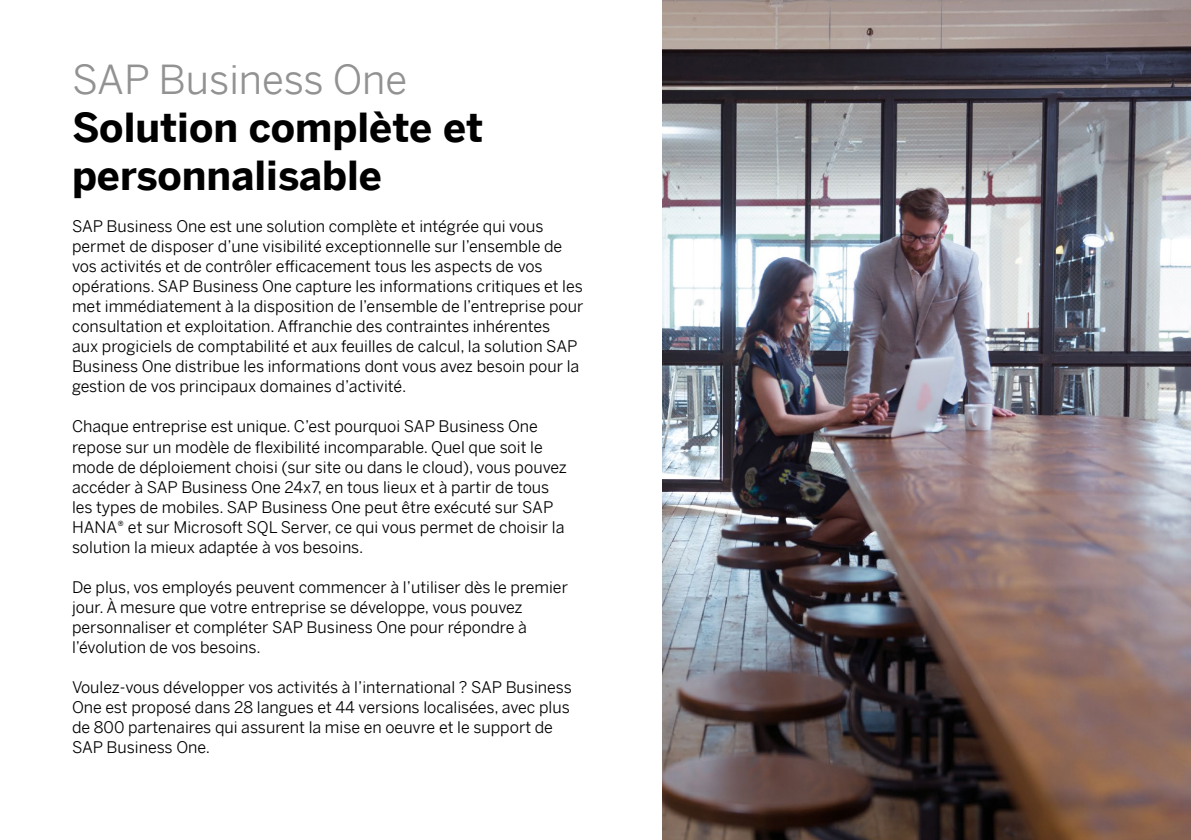
<style>
.page{position:relative;width:1191px;height:840px;background:#fff}
.page>*{position:absolute;margin:0;border:0;box-sizing:border-box;transform-origin:0 0}
.t1{font:700 40px/48px "Benton Sans";color:#000}
.t2{font:40px "Benton Sans";color:#929292}
.t3{font:16px/20px "Benton Sans";color:#000}
</style>
<div class="page">
<img style="left:662px;top:0;width:529px;height:839px">
<h1 class="t2" style="left:72px;top:45px;width:337px">SAP Business One</h1>
<h1 class="t1" style="left:72px;top:99px;width:413px">Solution complète et personnalisable</h1>
<p class="t3" style="left:72px;top:214px;width:513px">SAP Business One est une solution complète et intégrée qui vous permet de disposer d’une visibilité exceptionnelle sur l’ensemble de vos activités et de contrôler efficacement tous les aspects de vos opérations. SAP Business One capture les informations critiques et les met immédiatement à la disposition de l’ensemble de l’entreprise pour consultation et exploitation. Affranchie des contraintes inhérentes<br>aux progiciels de comptabilité et aux feuilles de calcul, la solution SAP Business One distribue les informations dont vous avez besoin pour la gestion de vos principaux domaines d’activité.</p>
<p class="t3" style="left:72px;top:414px;width:496px">Chaque entreprise est unique. C’est pourquoi SAP Business One repose sur un modèle de flexibilité incomparable. Quel que soit le mode de déploiement choisi (sur site ou dans le cloud), vous pouvez accéder à SAP Business One 24x7, en tous lieux et à partir de tous les types de mobiles. SAP Business One peut être exécuté sur SAP HANA® et sur Microsoft SQL Server, ce qui vous permet de choisir la solution la mieux adaptée à vos besoins.</p>
<p class="t3" style="left:72px;top:574px;width:497px">De plus, vos employés peuvent commencer à l’utiliser dès le premier jour. À mesure que votre entreprise se développe, vous pouvez personnaliser et compléter SAP Business One pour répondre à l’évolution de vos besoins.</p>
<p class="t3" style="left:72px;top:674px;width:501px">Voulez-vous développer vos activités à l’international ? SAP Business One est proposé dans 28 langues et 44 versions localisées, avec plus de 800 partenaires qui assurent la mise en oeuvre et le support de SAP Business One.</p>
</div>
